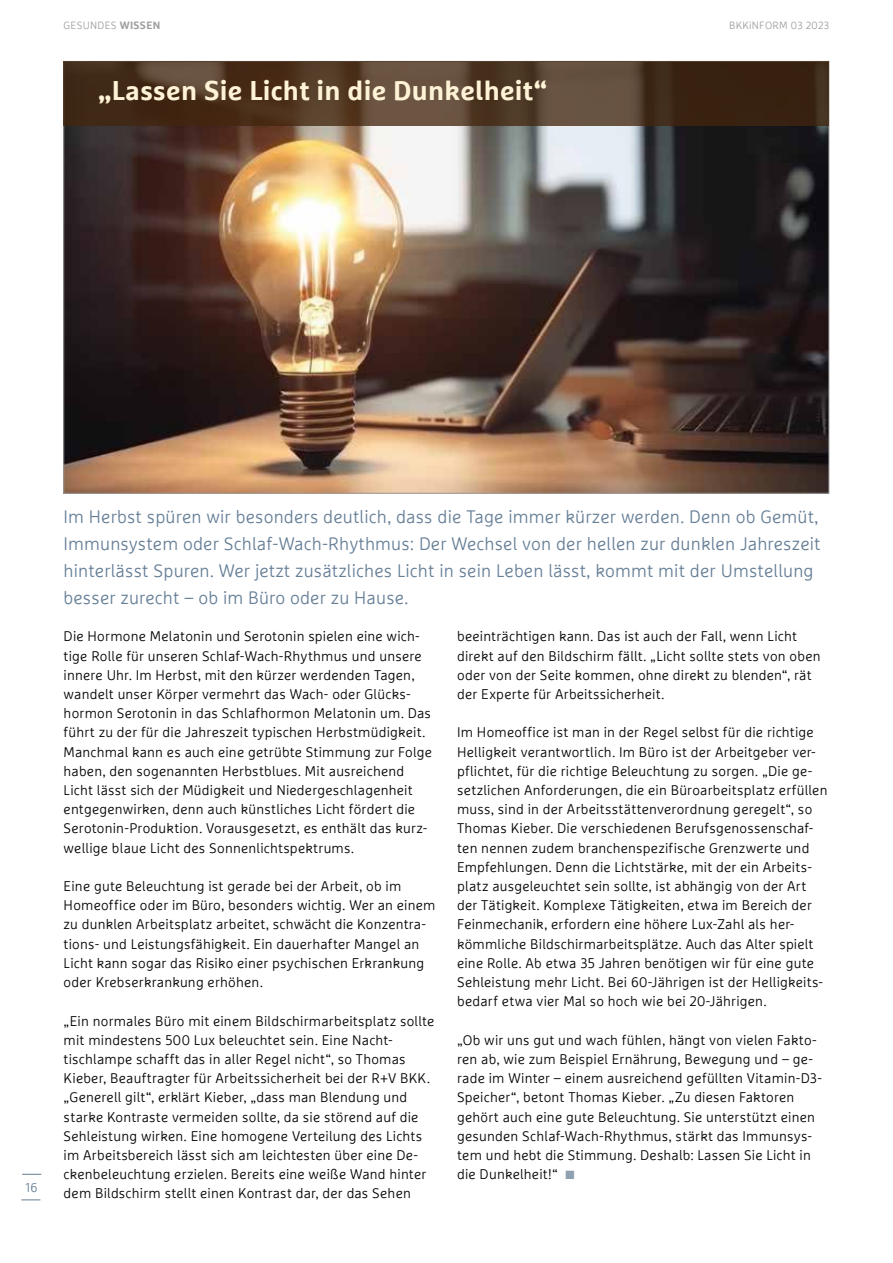
<style>
.page{position:relative;width:893px;height:1263px;background:#fff}
.page>*{position:absolute;margin:0;border:0;box-sizing:border-box;transform-origin:0 0}
.t1{font:700 27px "Marselisfor Ru V";letter-spacing:.01em;color:#fff3d7}
.t2{font:300 18px/27px "Marselisfor Ru V";letter-spacing:.01em;color:#657e96}
.t3{font:300 13.95px/19.2px "Marselisfor Ru V";letter-spacing:.015em;color:#000}
.t4{font:300 12.75px "Marselisfor Ru V";color:#657e96}
.t5{font:300 10.5px "Marselisfor Ru V";letter-spacing:.03em;color:#9d9d9c}
.s1{font-weight:700}
.s2{color:#90a0b3}
</style>
<div class="page">
<img style="left:66px;top:126px;width:761px;height:365px">
<svg style="left:64px;top:61px;width:765px;height:65px;background:#4e3724"></svg>
<svg style="left:21px;top:1199px;width:19px;height:1px"></svg>
<svg style="left:22px;top:1174px;width:19px;height:1px"></svg>
<p class="t5" style="left:64px;top:19px;width:98px">GESUNDES <span class="s1">WISSEN</span></p>
<p class="t5" style="left:729px;top:19px;width:102px">BKKiNFORM 03 2023</p>
<h1 class="t1" style="left:98px;top:74px;width:451px">„Lassen Sie Licht in die Dunkelheit“</h1>
<p class="t4" style="left:26px;top:1180px;width:13px">16</p>
<p class="t2" style="left:64px;top:503px;width:759px">Im Herbst spüren wir besonders deutlich, dass die Tage immer kürzer werden. Denn ob Gemüt, Immunsystem oder Schlaf-Wach-Rhythmus: Der Wechsel von der hellen zur dunklen Jahreszeit hinterlässt Spuren. Wer jetzt zusätzliches Licht in sein Leben lässt, kommt mit der Umstellung besser zurecht – ob im Büro oder zu Hause.</p>
<p class="t3" style="left:64px;top:627px;width:370px">Die Hormone Melatonin und Serotonin spielen eine wich&shy;tige Rolle für unseren Schlaf-Wach-Rhythmus und unsere innere Uhr. Im Herbst, mit den kürzer werdenden Tagen, wandelt unser Körper vermehrt das Wach- oder Glücks&shy;hormon Serotonin in das Schlafhormon Melatonin um. Das führt zu der für die Jahreszeit typischen Herbstmüdigkeit.<br>Manchmal kann es auch eine getrübte Stimmung zur Folge haben, den sogenannten Herbstblues. Mit ausreichend Licht lässt sich der Müdigkeit und Niedergeschlagenheit entgegenwirken, denn auch künstliches Licht fördert die Serotonin-Produktion. Vorausgesetzt, es enthält das kurz&shy;wellige blaue Licht des Sonnenlichtspektrums.</p>
<p class="t3" style="left:64px;top:876px;width:373px">Eine gute Beleuchtung ist gerade bei der Arbeit, ob im Homeoffice oder im Büro, besonders wichtig. Wer an einem zu dunklen Arbeitsplatz arbeitet, schwächt die Konzentra&shy;tions- und Leistungsfähigkeit. Ein dauerhafter Mangel an Licht kann sogar das Risiko einer psychischen Erkrankung oder Krebserkrankung erhöhen.</p>
<p class="t3" style="left:64px;top:1011px;width:372px">„Ein normales Büro mit einem Bildschirmarbeitsplatz sollte mit mindestens 500 Lux beleuchtet sein. Eine Nacht&shy;tischlampe schafft das in aller Regel nicht“, so Thomas Kieber, Beauftragter für Arbeitssicherheit bei der R+V BKK. „Generell gilt“, erklärt Kieber, „dass man Blendung und starke Kontraste vermeiden sollte, da sie störend auf die Sehleistung wirken. Eine homogene Verteilung des Lichts im Arbeitsbereich lässt sich am leichtesten über eine De&shy;ckenbeleuchtung erzielen. Bereits eine weiße Wand hinter dem Bildschirm stellt einen Kontrast dar, der das Sehen</p>
<p class="t3" style="left:457px;top:627px;width:365px">beeinträchtigen kann. Das ist auch der Fall, wenn Licht direkt auf den Bildschirm fällt. „Licht sollte stets von oben oder von der Seite kommen, ohne direkt zu blenden“, rät der Experte für Arbeitssicherheit.</p>
<p class="t3" style="left:457px;top:723px;width:372px">Im Homeoffice ist man in der Regel selbst für die richtige Helligkeit verantwortlich. Im Büro ist der Arbeitgeber ver&shy;pflichtet, für die richtige Beleuchtung zu sorgen. „Die ge&shy;setzlichen Anforderungen, die ein Büroarbeitsplatz erfüllen muss, sind in der Arbeitsstättenverordnung geregelt“, so Thomas Kieber. Die verschiedenen Berufsgenossenschaf&shy;ten nennen zudem branchenspezifische Grenzwerte und Empfehlungen. Denn die Lichtstärke, mit der ein Arbeits&shy;platz ausgeleuchtet sein sollte, ist abhängig von der Art der Tätigkeit. Komplexe Tätigkeiten, etwa im Bereich der Feinmechanik, erfordern eine höhere Lux-Zahl als her&shy;kömmliche Bildschirmarbeitsplätze. Auch das Alter spielt eine Rolle. Ab etwa 35 Jahren benötigen wir für eine gute Sehleistung mehr Licht. Bei 60-Jährigen ist der Helligkeits&shy;bedarf etwa vier Mal so hoch wie bei 20-Jährigen.</p>
<p class="t3" style="left:457px;top:1030px;width:366px">„Ob wir uns gut und wach fühlen, hängt von vielen Fakto&shy;ren ab, wie zum Beispiel Ernährung, Bewegung und – ge&shy;rade im Winter – einem ausreichend gefüllten Vitamin-D3- Speicher“, betont Thomas Kieber. „Zu diesen Faktoren gehört auch eine gute Beleuchtung. Sie unterstützt einen gesunden Schlaf-Wach-Rhythmus, stärkt das Immunsys&shy;tem und hebt die Stimmung. Deshalb: Lassen Sie Licht in die Dunkelheit!“ <span class="s2">■</span></p>
</div>
